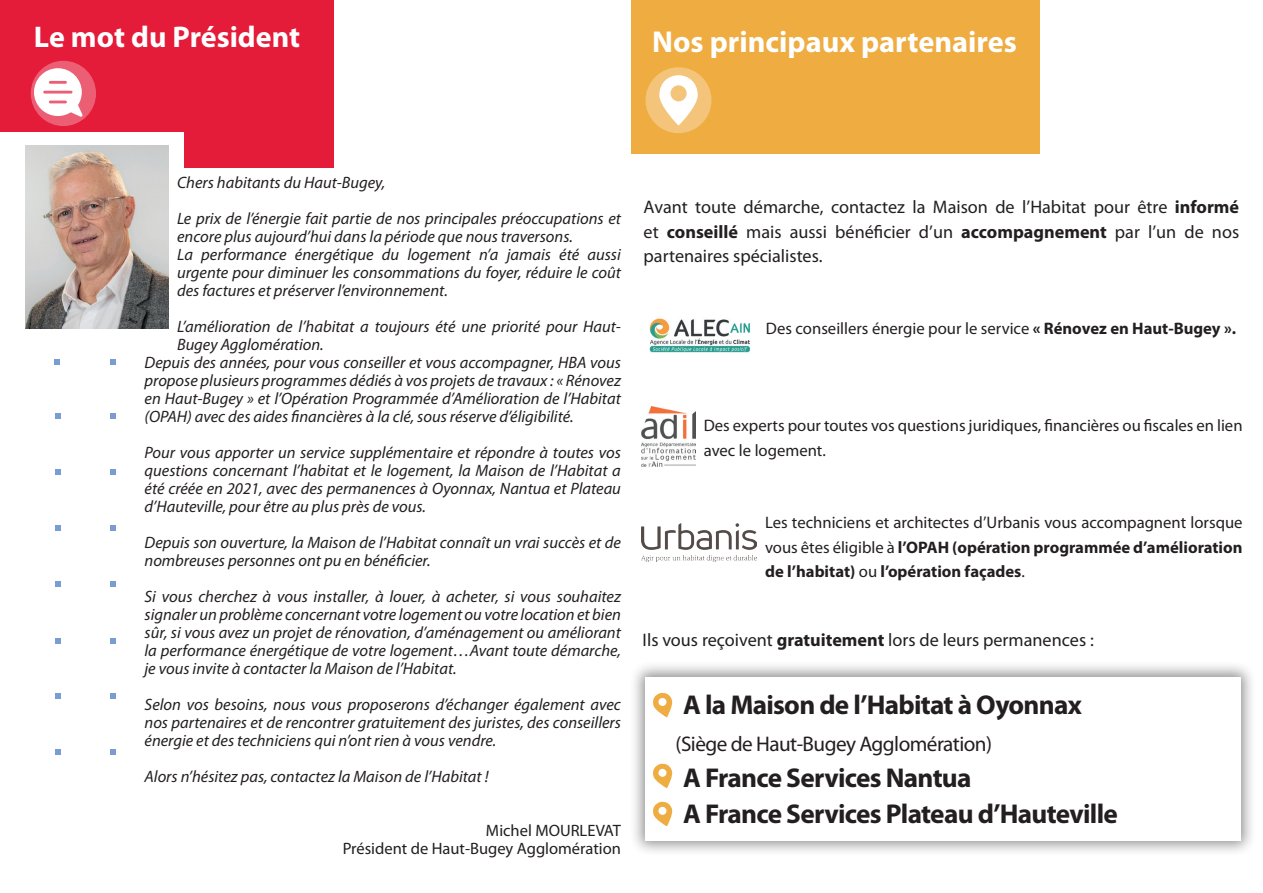
<style>
.page{position:relative;width:1263px;height:893px;background:#fff}
.page>*{position:absolute;margin:0;border:0;box-sizing:border-box;transform-origin:0 0}
.t1{font:700 30.3px "Myriad Pro";color:#fff}
.t2{font:700 30px "Myriad Pro";color:#fff}
.t3{font:700 27.3px/36.3px "Myriad Pro";letter-spacing:-.025em;color:#231f20}
.t4{font:21.15px "Myriad Pro";letter-spacing:-.025em;color:#231f20}
.t5{font:18.15px/24.3px "Myriad Pro";color:#231f20;text-align:justify}
.t6{font:16.65px/24.3px "Myriad Pro";color:#231f20}
.t7{font:italic 16.5px/18px "Myriad Pro";color:#231f20}
.t8{font:16.5px/18px "Myriad Pro";color:#231f20;text-align:right}
.s1{font-weight:700}
</style>
<div class="page">
<img style="left:642px;top:407px;width:53px;height:59px">
<div style="left:631px;top:0;width:409px;height:154px;background:#efac41"></div>
<div style="left:645px;top:67px;width:66px;height:66px;background:#f3c479;border-radius:50%"></div>
<svg style="left:659px;top:75px;width:39px;height:50px"></svg>
<div style="left:629px;top:661px;width:628px;height:195px;background:#231f20;opacity:.5"></div>
<div style="left:645px;top:677px;width:595px;height:164px;background:#fff"></div>
<img style="left:642px;top:523px;width:115px;height:39px">
<svg style="left:653px;top:692px;width:20px;height:25px"></svg>
<svg style="left:653px;top:763px;width:20px;height:25px"></svg>
<svg style="left:653px;top:801px;width:20px;height:25px"></svg>
<img style="left:649px;top:318px;width:101px;height:35px">
<div style="left:0;top:0;width:334px;height:167px;background:#e41b39"></div>
<div style="left:31px;top:61px;width:65px;height:65px;background:#ec5e74;border-radius:50%"></div>
<div style="left:0;top:133px;width:184px;height:214px;background:#fff"></div>
<img style="left:26px;top:145px;width:143px;height:184px">
<svg style="left:34px;top:68px;width:49px;height:49px"></svg>
<svg style="left:54px;top:359px;width:6px;height:6px"></svg>
<svg style="left:110px;top:359px;width:6px;height:6px"></svg>
<svg style="left:55px;top:413px;width:6px;height:6px"></svg>
<svg style="left:110px;top:413px;width:6px;height:6px"></svg>
<svg style="left:55px;top:469px;width:6px;height:6px"></svg>
<svg style="left:110px;top:469px;width:6px;height:6px"></svg>
<svg style="left:55px;top:525px;width:6px;height:6px"></svg>
<svg style="left:110px;top:525px;width:6px;height:6px"></svg>
<svg style="left:55px;top:581px;width:6px;height:6px"></svg>
<svg style="left:110px;top:581px;width:6px;height:6px"></svg>
<svg style="left:55px;top:638px;width:6px;height:6px"></svg>
<svg style="left:110px;top:638px;width:6px;height:6px"></svg>
<svg style="left:55px;top:693px;width:6px;height:6px"></svg>
<svg style="left:110px;top:693px;width:6px;height:6px"></svg>
<svg style="left:55px;top:749px;width:6px;height:6px"></svg>
<svg style="left:110px;top:749px;width:6px;height:6px"></svg>
<h2 class="t2" style="left:34px;top:21px;width:268px">Le mot du Président</h2>
<h1 class="t1" style="left:652px;top:25px;width:366px">Nos principaux partenaires</h1>
<p class="t7" style="left:177px;top:165px;width:445px;line-height:36px">Chers habitants du Haut-Bugey,<br>Le prix de l’énergie fait partie de nos principales préoccupations et</p>
<p class="t7" style="left:177px;top:228px;width:445px">encore plus aujourd’hui dans la période que nous traversons.<br>La performance énergétique du logement n’a jamais été aussi urgente pour diminuer les consommations du foyer, réduire le coût des factures et préserver l’environnement.</p>
<p class="t7" style="left:177px;top:318px;width:445px">L’amélioration de l’habitat a toujours été une priorité pour Haut-</p>
<p class="t7" style="left:177px;top:336px;width:148px">Bugey Agglomération.</p>
<p class="t7" style="left:145px;top:354px;width:478px">Depuis des années, pour vous conseiller et vous accompagner, HBA vous</p>
<p class="t7" style="left:145px;top:372px;width:478px">propose plusieurs programmes dédiés à vos projets de travaux : « Rénovez</p>
<p class="t7" style="left:145px;top:390px;width:478px">en Haut-Bugey » et l’Opération Programmée d’Amélioration de l’Habitat</p>
<p class="t7" style="left:145px;top:408px;width:430px">(OPAH) avec des aides financières à la clé, sous réserve d’éligibilité.</p>
<p class="t7" style="left:145px;top:444px;width:478px;text-align:justify">Pour vous apporter un service supplémentaire et répondre à toutes vos questions concernant l’habitat et le logement, la Maison de l’Habitat a été créée en 2021, avec des permanences à Oyonnax, Nantua et Plateau d’Hauteville, pour être au plus près de vous.</p>
<p class="t7" style="left:145px;top:534px;width:478px">Depuis son ouverture, la Maison de l’Habitat connaît un vrai succès et de nombreuses personnes ont pu en bénéficier.</p>
<p class="t7" style="left:145px;top:588px;width:478px;text-align:justify">Si vous cherchez à vous installer, à louer, à acheter, si vous souhaitez signaler un problème concernant votre logement ou votre location et bien sûr, si vous avez un projet de rénovation, d’aménagement ou améliorant la performance énergétique de votre logement…Avant toute démarche, je vous invite à contacter la Maison de l’Habitat.</p>
<p class="t7" style="left:145px;top:696px;width:478px;text-align:justify">Selon vos besoins, nous vous proposerons d’échanger également avec nos partenaires et de rencontrer gratuitement des juristes, des conseillers énergie et des techniciens qui n’ont rien à vous vendre.</p>
<p class="t7" style="left:145px;top:768px;width:346px">Alors n’hésitez pas, contactez la Maison de l’Habitat !</p>
<p class="t8" style="left:343px;top:822px;width:280px">Michel MOURLEVAT<br>Président de Haut-Bugey Agglomération</p>
<p class="t5" style="left:644px;top:195px;width:597px">Avant toute démarche, contactez la Maison de l’Habitat pour être <span class="s1">informé </span>et <span class="s1">conseillé</span> mais aussi bénéficier d’un <span class="s1">accompagnement</span> par l’un de nos partenaires spécialistes.</p>
<p class="t6" style="left:766px;top:317px;width:472px">Des conseillers énergie pour le service <span class="s1">« Rénovez en Haut-Bugey ».</span></p>
<p class="t6" style="left:704px;top:414px;width:540px">Des experts pour toutes vos questions juridiques, financières ou fiscales en lien avec le logement.</p>
<p class="t6" style="left:765px;top:511px;width:479px;text-align:justify">Les techniciens et architectes d’Urbanis vous accompagnent lorsque vous êtes éligible à <span class="s1">l’OPAH (opération programmée d’amélioration de l’habitat)</span> ou <span class="s1">l’opération façades</span>.</p>
<p class="t5" style="left:642px;top:629px;width:453px">Ils vous reçoivent <span class="s1">gratuitement</span> lors de leurs permanences :</p>
<h3 class="t3" style="left:683px;top:687px;width:400px">A la Maison de l’Habitat à Oyonnax</h3>
<p class="t4" style="left:676px;top:732px;width:318px">(Siège de Haut-Bugey Agglomération)</p>
<h3 class="t3" style="left:683px;top:760px;width:436px">A France Services Nantua<br>A France Services Plateau d’Hauteville</h3>
</div>
